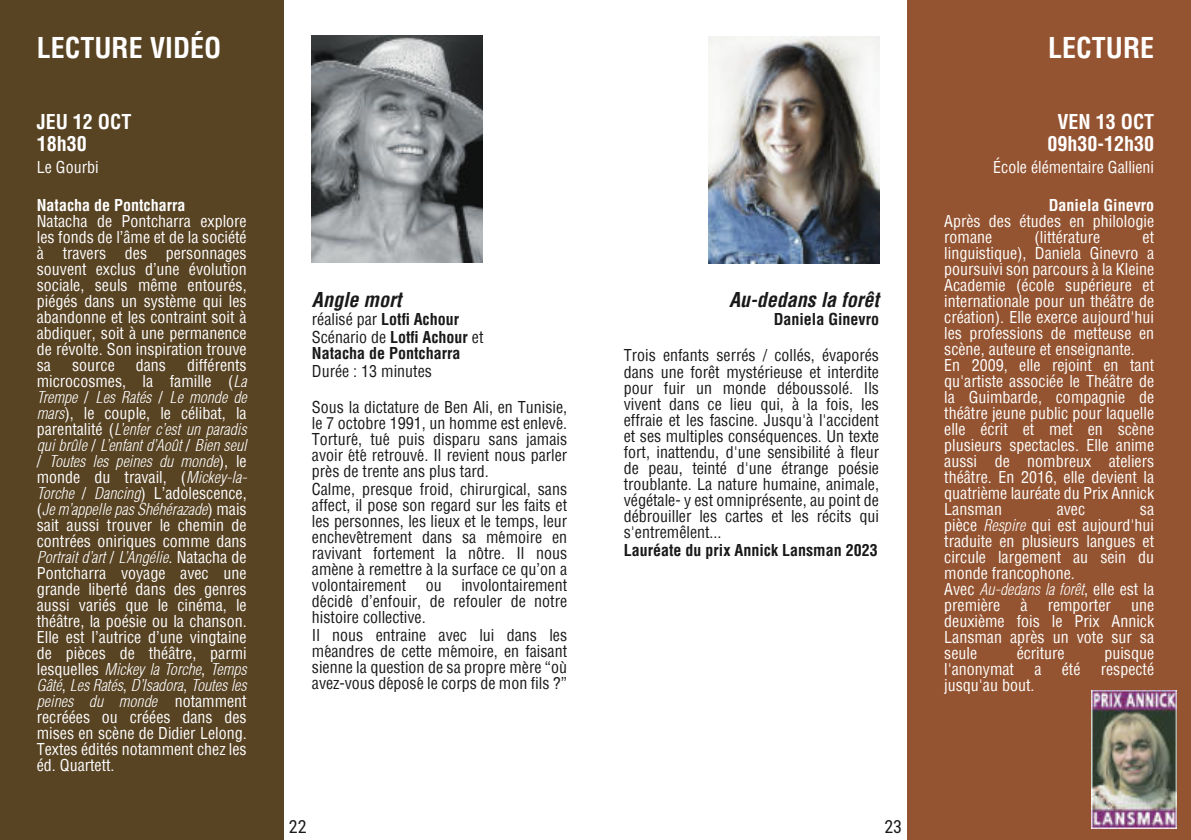
<style>
.page{position:relative;width:1191px;height:840px;background:#fff}
.page>*{position:absolute;margin:0;border:0;box-sizing:border-box;transform-origin:0 0}
.t1{font:700 condensed 28px "Helvetica";color:#fff}
.t2{font:700 condensed 20px/22px "Helvetica";color:#fff}
.t3{font:italic 700 condensed 20px "Helvetica";color:#191919}
.t4{font:18px "Roboto Condensed";color:#191919}
.t5{font:condensed 16px/16px "Helvetica";color:#fff;text-align:justify}
.t6{font:condensed 16px/16px "Helvetica";color:#191919}
.t7{font:700 condensed 16px "Helvetica";color:#191919}
.t8{font:700 condensed 16px "Helvetica";color:#fff}
.s1{font-weight:300;font-style:italic}
.s2{font-weight:700}
.s3{font-stretch:normal}
</style>
<div class="page">
<div style="left:0;top:0;width:283px;height:839px;background:#584323"></div>
<img style="left:312px;top:36px;width:170px;height:227px">
<div style="left:907px;top:0;width:284px;height:839px;background:#955431"></div>
<img style="left:709px;top:37px;width:170px;height:227px">
<img style="left:1091px;top:690px;width:85px;height:138px">
<h1 class="t1" style="left:37px;top:37px;width:186px">LECTURE VIDÉO</h1>
<p class="t2" style="left:37px;top:112px;width:96px">JEU 12 OCT<br>18h30</p>
<p class="t5" style="left:37px;top:160px;width:63px">Le Gourbi</p>
<p class="t8" style="left:37px;top:198px;width:150px">Natacha de Pontcharra</p>
<p class="t5" style="left:37px;top:214px;width:211px">Natacha de Pontcharra explore les fonds de l’âme et de la société à travers des personnages souvent exclus d’une évolution sociale, seuls même entourés, piégés dans un système qui les abandonne et les contraint soit à abdiquer, soit à une permanence de révolte. Son inspiration trouve sa</p>
<p class="t5" style="left:37px;top:358px;width:212px;text-indent:150px">différents microcosmes, la famille (<span class="s1">La Trempe</span> / <span class="s1">Les Ratés</span> / <span class="s1">Le monde de mars</span>), le couple, le célibat, la parentalité (<span class="s1">L’enfer c’est un paradis qui brûle</span> / <span class="s1">L’enfant d’Août</span> / <span class="s1">Bien seul </span>/ <span class="s1">Toutes les peines du monde</span>), le monde du travail, (<span class="s1">Mickey-la-Torche</span> / <span class="s1">Dancing</span>) L’adolescence, (<span class="s1">Je m’appelle pas Shéhérazade</span>) mais sait aussi trouver le chemin de contrées oniriques comme dans <span class="s1">Portrait d’art</span> / <span class="s1">L’Angélie</span>. Natacha de Pontcharra voyage avec une grande liberté dans des genres aussi variés que le cinéma, le théâtre, la poésie ou la chanson.<br>Elle est l’autrice d’une vingtaine de pièces de théâtre, parmi lesquelles <span class="s1">Mickey la Torche</span>, <span class="s1">Temps Gâté</span>, <span class="s1">Les Ratés</span>, <span class="s1">D’Isadora</span>, <span class="s1">Toutes les peines du monde</span> notamment recréées ou créées dans des mises en scène de Didier Lelong.<br>Textes édités notamment chez les éd. Quartett.</p>
<p class="t5" style="left:72px;top:358px;width:44px">source</p>
<p class="t5" style="left:136px;top:358px;width:32px">dans</p>
<p class="t3" style="left:312px;top:292px;width:91px">Angle mort</p>
<p class="t6" style="left:312px;top:311px;width:173px;line-height:18px">réalisé par <span class="s2">Lotfi Achour<br></span>Scénario de <span class="s2">Lotfi Achour</span> et</p>
<p class="t7" style="left:312px;top:347px;width:150px">Natacha de Pontcharra</p>
<p class="t6" style="left:312px;top:364px;width:121px">Durée : 13 minutes</p>
<p class="t6" style="left:312px;top:400px;width:259px">Sous la dictature de Ben Ali, en Tunisie, le 7 octobre 1991, un homme est enleve<span class="s3">́</span>.<br>Torture<span class="s3">́</span>, tue<span class="s3">́</span> puis disparu sans jamais avoir e<span class="s3">́</span>te<span class="s3">́</span>retrouve<span class="s3">́</span>. Il revient nous parler pre<span class="s3">̀</span>s de trente ans plus tard.</p>
<p class="t6" style="left:312px;top:482px;width:257px;text-align:justify">Calme, presque froid, chirurgical, sans affect, il pose son regard sur les faits et les personnes, les lieux et le temps, leur encheve<span class="s3">̂</span>trement dans sa me<span class="s3">́</span>moire en ravivant fortement la no<span class="s3">̂</span>tre. Il nous ame<span class="s3">̀</span>ne a<span class="s3">̀</span>remettre a<span class="s3">̀</span>la surface ce qu’on a volontairement ou involontairement de<span class="s3">́</span>cide<span class="s3">́</span> d’enfouir, de refouler de notre histoire collective.</p>
<p class="t6" style="left:312px;top:628px;width:263px">Il nous entraine avec lui dans les me<span class="s3">́</span>andres de cette me<span class="s3">́</span>moire, en faisant sienne la question de sa propre me<span class="s3">̀</span>re “ou<span class="s3">̀ </span>avez-vous de<span class="s3">́</span>pose<span class="s3">́</span>le corps de mon fils ?”</p>
<p class="t3" style="left:729px;top:292px;width:152px">Au-dedans la forêt</p>
<p class="t7" style="left:773px;top:313px;width:107px">Daniela Ginevro</p>
<p class="t6" style="left:624px;top:349px;width:257px;text-align:justify">Trois enfants serrés / collés, évaporés dans une forêt mystérieuse et interdite pour fuir un monde déboussolé. Ils vivent dans ce lieu qui, à la fois, les effraie et les fascine. Jusqu'à l'accident et ses multiples conséquences. Un texte fort, inattendu, d'une sensibilité à fleur de peau, teinté d'une étrange poésie troublante. La nature humaine, animale, végétale- y est omniprésente, au point de débrouiller les cartes et les récits qui s'entremêlent...</p>
<p class="t7" style="left:624px;top:543px;width:255px">Lauréate du prix Annick Lansman 2023</p>
<p class="t4" style="left:289px;top:818px;width:19px">22</p>
<p class="t4" style="left:884px;top:818px;width:19px">23</p>
<h1 class="t1" style="left:1048px;top:37px;width:107px">LECTURE</h1>
<p class="t2" style="left:1047px;top:112px;width:108px;text-align:center">VEN 13 OCT<br>09h30-12h30</p>
<p class="t5" style="left:993px;top:160px;width:162px">École élémentaire Gallieni</p>
<p class="t8" style="left:1048px;top:198px;width:107px">Daniela Ginevro</p>
<p class="t5" style="left:944px;top:214px;width:211px">Après des études en philologie romane</p>
<p class="t5" style="left:1034px;top:230px;width:67px">(littérature</p>
<p class="t5" style="left:944px;top:230px;width:211px;text-align:left;text-indent:198px">et linguistique), Daniela Ginevro a poursuivi son parcours à la Kleine<br>Academie (école supérieure et internationale pour un théâtre de création). Elle exerce aujourd'hui les professions de metteuse en scène, auteure et enseignante.<br>En 2009, elle rejoint en tant qu'artiste associée le Théâtre de la Guimbarde, compagnie de théâtre jeune public pour laquelle elle écrit et met en scène plusieurs spectacles. Elle anime aussi de nombreux ateliers théâtre. En 2016, elle devient la quatrième lauréate du Prix Annick<br>Lansman</p>
<p class="t5" style="left:944px;top:502px;width:211px;text-align:left;text-indent:196px">sa pièce <span class="s1">Respire</span> qui est aujourd'hui traduite en plusieurs langues et circule largement au sein du monde francophone.<br>Avec <span class="s1">Au-dedans la forêt</span>, elle est la première</p>
<p class="t5" style="left:1056px;top:502px;width:30px">avec</p>
<p class="t5" style="left:1020px;top:598px;width:9px">à</p>
<p class="t5" style="left:1047px;top:598px;width:65px">remporter</p>
<p class="t5" style="left:944px;top:598px;width:211px;text-indent:187px">une deuxième fois le Prix Annick Lansman après un vote sur sa seule</p>
<p class="t5" style="left:1016px;top:646px;width:49px">écriture</p>
<p class="t5" style="left:1104px;top:646px;width:51px">puisque</p>
<p class="t5" style="left:944px;top:662px;width:71px">l'anonymat</p>
<p class="t5" style="left:1034px;top:662px;width:9px">a</p>
<p class="t5" style="left:1061px;top:662px;width:20px">été</p>
<p class="t5" style="left:1100px;top:662px;width:55px">respecté</p>
<p class="t5" style="left:944px;top:678px;width:92px">jusqu'au bout.</p>
</div>
